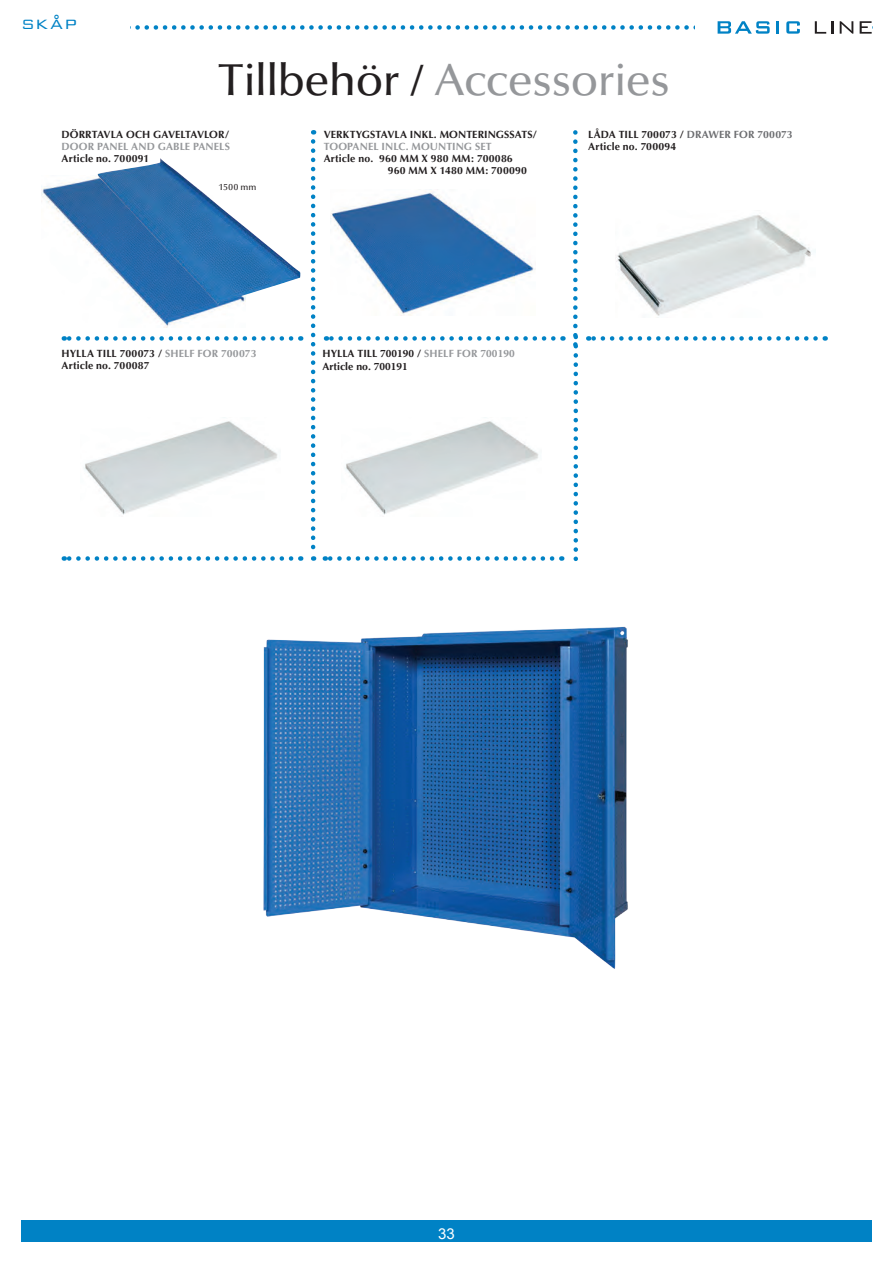
<style>
.page{position:relative;width:893px;height:1263px;background:#fff}
.page>*{position:absolute;margin:0;border:0;box-sizing:border-box;transform-origin:0 0}
.t1{font:500 45px "Optima";letter-spacing:-.015em;color:#95979a}
.t2{font:300 18px "Bank Gothic BT";color:#0082c5}
.t3{font:15px "Arial";color:#fff}
.t4{font:700 10.5px/12px "Optima";letter-spacing:.01em;color:#231f20}
.t5{font:700 10.5px "Optima";letter-spacing:.01em;color:#95979a}
.t6{font:500 9px "Optima";letter-spacing:.035em;color:#231f20}
.s1{color:#231f20}
.s2{color:#6c6d70}
.s3{color:#95979a}
.s4{font-family:"Minion Pro";font-size:11.25px}
.s5{font-family:"Minion Pro";font-size:11.25px;color:#95979a}
</style>
<div class="page">
<div style="left:21px;top:1220px;width:851px;height:22px;background:#0082c5"></div>
<svg style="left:130px;top:21px;width:742px;height:13px"></svg>
<svg style="left:311px;top:141px;width:4px;height:420px"></svg>
<svg style="left:64px;top:336px;width:227px;height:5px"></svg>
<svg style="left:326px;top:336px;width:227px;height:5px"></svg>
<svg style="left:588px;top:336px;width:228px;height:5px"></svg>
<svg style="left:64px;top:556px;width:227px;height:5px"></svg>
<img style="left:41px;top:177px;width:188px;height:151px">
<img style="left:331px;top:191px;width:205px;height:125px">
<img style="left:97px;top:158px;width:203px;height:147px">
<img style="left:616px;top:215px;width:200px;height:101px">
<img style="left:84px;top:417px;width:194px;height:98px">
<img style="left:263px;top:626px;width:365px;height:343px">
<img style="left:345px;top:417px;width:194px;height:98px">
<svg style="left:325px;top:556px;width:227px;height:5px"></svg>
<svg style="left:573px;top:132px;width:5px;height:427px"></svg>
<h2 class="t2" style="left:21px;top:15px;width:58px">SKÅP</h2>
<h1 class="t1" style="left:218px;top:54px;width:453px"><span class="s1">Tillbehör /</span> Accessories</h1>
<p class="t4" style="left:62px;top:128px;width:169px">DÖRRTAVLA OCH GAVELTAVLOR/</p>
<p class="t5" style="left:62px;top:140px;width:170px">DOOR PANEL AND GABLE PANELS</p>
<p class="t4" style="left:62px;top:152px;width:89px">Article no. 700091</p>
<p class="t4" style="left:588px;top:128px;width:206px">LÅDA TILL 700073 / <span class="s2">DRAWER FOR 700073<br></span>Article no. 700094</p>
<p class="t4" style="left:324px;top:128px;width:215px">VERKTYGSTAVLA INKL. MONTERINGSSATS/</p>
<p class="t5" style="left:324px;top:140px;width:170px">TOOPANEL INLC. MOUNTING SET</p>
<p class="t4" style="left:388px;top:152px;width:141px;text-indent:-64px">Article no. 960 MM X 980 MM: 700086<br>960 MM X 1480 MM: 700090</p>
<p class="t6" style="left:219px;top:182px;width:39px">1500 mm</p>
<p class="t4" style="left:62px;top:347px;width:196px">HYLLA TILL 700073 / <span class="s3">SHELF FOR 700073<br></span>Article no. 700087</p>
<p class="t4" style="left:323px;top:347px;width:194px;line-height:12.8px">HYLLA TILL <span class="s4">700190</span> / <span class="s3">SHELF FOR</span> <span class="s5">700190<br></span>Article no. <span class="s4">700191</span></p>
<h3 class="t3" style="left:438px;top:1223px;width:18px">33</h3>
</div>
